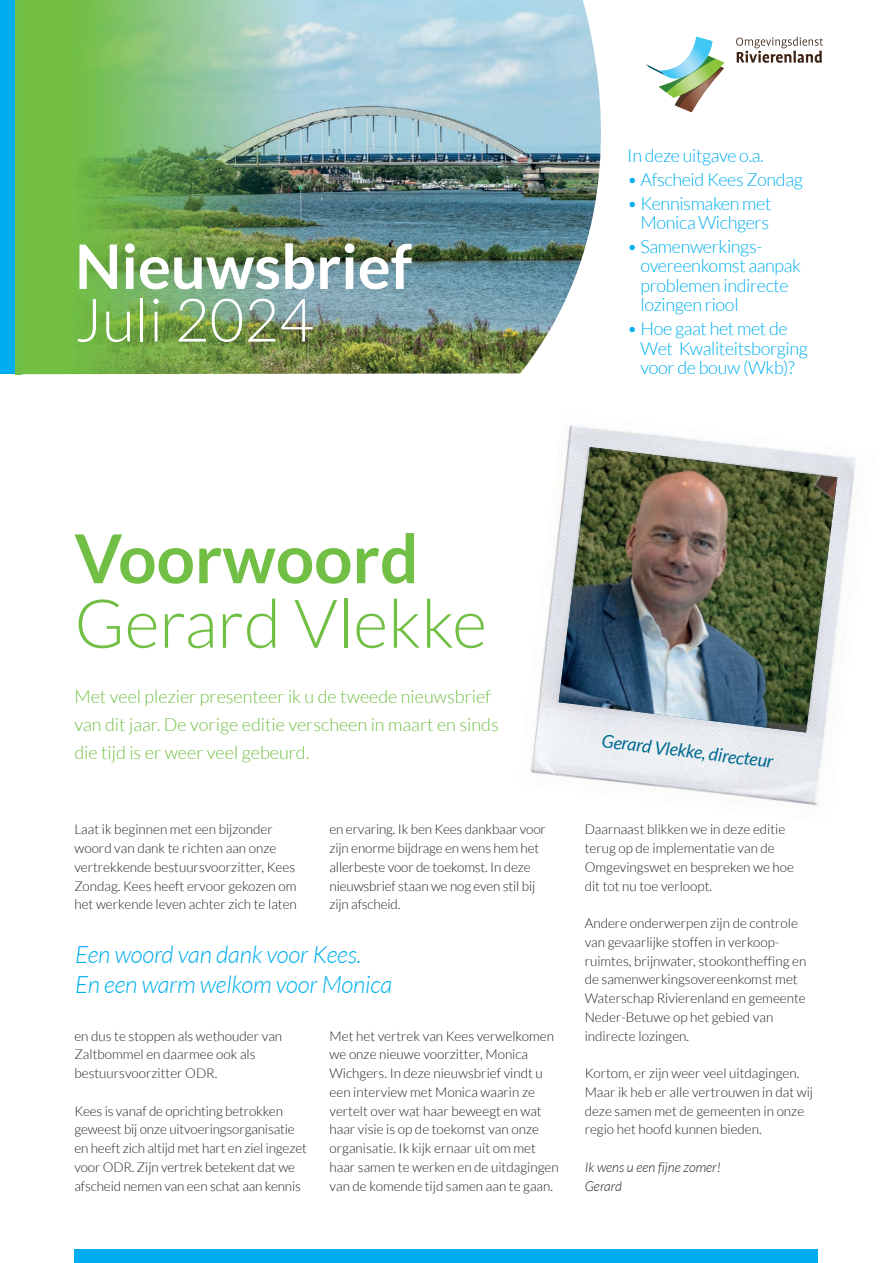
<style>
.page{position:relative;width:893px;height:1263px;background:#fff}
.page>*{position:absolute;margin:0;border:0;box-sizing:border-box;transform-origin:0 0}
.t1{font:300 67.5px "Lato";color:#71bf44}
.t2{font:700 67.5px "Lato";color:#71bf44}
.t3{font:700 61.35px "Lato";color:#fff}
.t4{font:300 60px "Lato";color:#fff}
.t5{font:italic 300 24px/30px "Lato";letter-spacing:-.01em;color:#00aeef}
.t6{font:300 18px/19.5px "Lato";letter-spacing:-.02em;color:#00aeef}
.t7{font:300 18px/28px "Lato";color:#71bf44}
.t8{font:italic 18px "Lato";color:#006991}
.t9{font:300 13.5px/18.8px "Lato";color:#231f20}
.t10{font:italic 300 13.5px/18.8px "Lato";color:#231f20}
</style>
<div class="page">
<div style="left:74px;top:1249px;width:744px;height:14px;background:#00aeef"></div>
<img style="left:21px;top:0;width:580px;height:374px">
<div style="left:0;top:0;width:21px;height:374px;background:#00aeef"></div>
<div style="left:16px;top:0;width:5px;height:374px;background:#71bf44"></div>
<svg style="left:736px;top:37px;width:87px;height:26px"></svg>
<svg style="left:646px;top:41px;width:78px;height:71px"></svg>
<img style="left:659px;top:37px;width:53px;height:41px">
<img style="left:567px;top:425px;width:139px;height:22px">
<img style="left:706px;top:441px;width:150px;height:97px">
<img style="left:547px;top:525px;width:12px;height:100px">
<img style="left:837px;top:538px;width:10px;height:88px">
<img style="left:535px;top:625px;width:24px;height:107px">
<img style="left:530px;top:732px;width:295px;height:74px">
<img style="left:559px;top:447px;width:278px;height:285px">
<h2 class="t3" style="left:75px;top:241px;width:339px">Nieuwsbrief</h2>
<h3 class="t4" style="left:75px;top:296px;width:240px">Juli 2024</h3>
<h3 class="t6" style="left:627px;top:147px;width:138px">In deze uitgave o.a.</h3>
<h3 class="t6" style="left:627px;top:171px;width:177px">• Afscheid Kees Zondag</h3>
<h3 class="t6" style="left:627px;top:195px;width:146px;text-align:right">• Kennismaken met<br>Monica Wichgers</h3>
<h3 class="t6" style="left:640px;top:238px;width:162px;text-indent:-13px">• Samenwerkings&shy;overeenkomst aanpak problemen indirecte lozingen riool</h3>
<h3 class="t6" style="left:640px;top:320px;width:169px;text-indent:-13px">• Hoe gaat het met de<br>Wet Kwaliteitsborging voor de bouw (Wkb)?</h3>
<h1 class="t2" style="left:74px;top:530px;width:346px">Voorwoord</h1>
<h1 class="t1" style="left:74px;top:596px;width:414px">Gerard Vlekke</h1>
<h3 class="t7" style="left:74px;top:684px;width:426px">Met veel plezier presenteer ik u de tweede nieuwsbrief van dit jaar. De vorige editie verscheen in maart en sinds die tijd is er weer veel gebeurd.</h3>
<p class="t9" style="left:74px;top:821px;width:224px">Laat ik beginnen met een bijzonder woord van dank te richten aan onze vertrekkende bestuursvoorzitter, Kees Zondag. Kees heeft ervoor gekozen om het werkende leven achter zich te laten</p>
<p class="t9" style="left:330px;top:821px;width:218px">en ervaring. Ik ben Kees dankbaar voor zijn enorme bijdrage en wens hem het allerbeste voor de toekomst. In deze nieuwsbrief staan we nog even stil bij zijn afscheid.</p>
<h3 class="t5" style="left:75px;top:941px;width:319px">Een woord van dank voor Kees.<br>En een warm welkom voor Monica</h3>
<p class="t9" style="left:74px;top:1027px;width:209px">en dus te stoppen als wethouder van<br>Zaltbommel en daarmee ook als bestuursvoorzitter ODR.</p>
<p class="t9" style="left:74px;top:1102px;width:234px">Kees is vanaf de oprichting betrokken geweest bij onze uitvoeringsorganisatie en heeft zich altijd met hart en ziel ingezet voor ODR. Zijn vertrek betekent dat we afscheid nemen van een schat aan kennis</p>
<p class="t9" style="left:330px;top:1027px;width:231px">Met het vertrek van Kees verwelkomen we onze nieuwe voorzitter, Monica Wichgers. In deze nieuwsbrief vindt u een interview met Monica waarin ze vertelt over wat haar beweegt en wat haar visie is op de toekomst van onze organisatie. Ik kijk ernaar uit om met haar samen te werken en de uitdagingen van de komende tijd samen aan te gaan.</p>
<h3 class="t8" style="left:603px;top:734px;width:174px;rotate:7deg">Gerard Vlekke, directeur</h3>
<p class="t9" style="left:585px;top:821px;width:211px">Daarnaast blikken we in deze editie terug op de implementatie van de<br>Omgevingswet en bespreken we hoe dit tot nu toe verloopt.</p>
<p class="t9" style="left:585px;top:915px;width:223px">Andere onderwerpen zijn de controle van gevaarlijke stoffen in verkoop&shy;ruimtes, brijnwater, stookontheffing en de samenwerkingsovereenkomst met Waterschap Rivierenland en gemeente Neder-Betuwe op het gebied van indirecte lozingen.</p>
<p class="t9" style="left:585px;top:1065px;width:230px">Kortom, er zijn weer veel uitdagingen.<br>Maar ik heb er alle vertrouwen in dat wij deze samen met de gemeenten in onze regio het hoofd kunnen bieden.</p>
<p class="t10" style="left:585px;top:1159px;width:138px">Ik wens u een fijne zomer!<br>Gerard</p>
</div>
